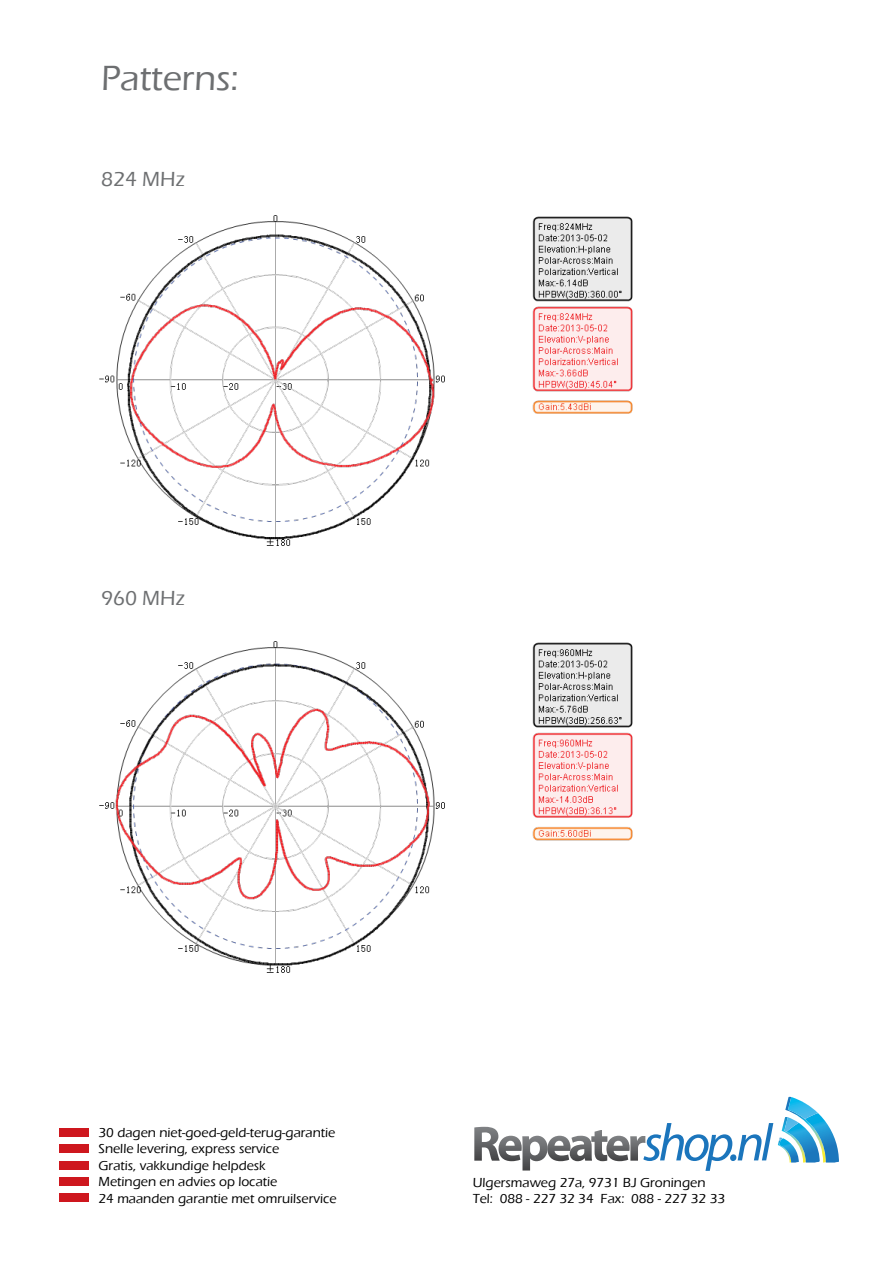
<style>
.page{position:relative;width:893px;height:1263px;background:#fff}
.page>*{position:absolute;margin:0;border:0;box-sizing:border-box;transform-origin:0 0}
.t1{font:500 36px "Eras ITC";color:#6d6f71}
.t2{font:500 21px "Eras ITC";color:#6d6f71}
.t3{font:500 13.5px/16.5px "Eras ITC";color:#000}
</style>
<div class="page">
<svg style="left:474px;top:1123px;width:258px;height:48px"></svg>
<div style="left:730px;top:1154px;width:6px;height:7px;background:#1b75bc;border-radius:50%"></div>
<svg style="left:738px;top:1097px;width:101px;height:65px"></svg>
<div style="left:59px;top:1128px;width:29px;height:9px;background:#ce171e"></div>
<div style="left:59px;top:1144px;width:29px;height:9px;background:#ce171e"></div>
<div style="left:59px;top:1160px;width:29px;height:9px;background:#ce171e"></div>
<div style="left:59px;top:1177px;width:29px;height:9px;background:#ce171e"></div>
<div style="left:59px;top:1193px;width:29px;height:9px;background:#ce171e"></div>
<img style="left:99px;top:641px;width:534px;height:332px">
<img style="left:99px;top:215px;width:534px;height:331px">
<h1 class="t1" style="left:101px;top:58px;width:139px">Patterns:</h1>
<h2 class="t2" style="left:101px;top:167px;width:85px">824 MHz</h2>
<h2 class="t2" style="left:101px;top:586px;width:85px">960 MHz</h2>
<p class="t3" style="left:99px;top:1124px;width:240px">30 dagen niet-goed-geld-terug-garantie Snelle levering, express service<br>Gratis, vakkundige helpdesk<br>Metingen en advies op locatie<br>24 maanden garantie met omruilservice</p>
<p class="t3" style="left:473px;top:1174px;width:254px">Ulgersmaweg 27a, 9731 BJ Groningen<br>Tel: 088 - 227 32 34 Fax: 088 - 227 32 33</p>
</div>
